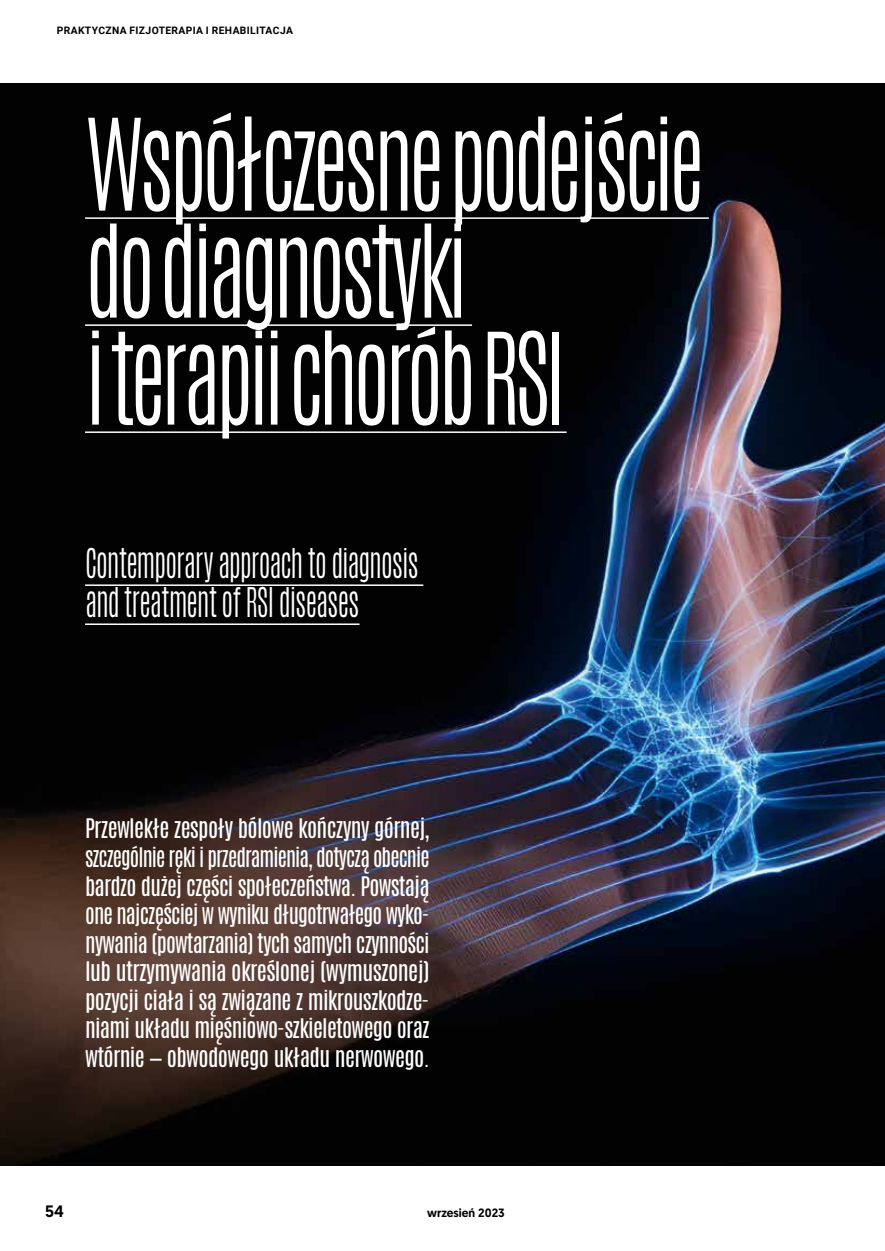
<style>
.page{position:relative;width:885px;height:1251px;background:#fff}
.page>*{position:absolute;margin:0;border:0;box-sizing:border-box;transform-origin:0 0}
.t1{font:300 108px/106.9px "Antonio";letter-spacing:-.06em;color:#fff;scale:.83 1}
.t2{font:300 34.2px/39px "Antonio";letter-spacing:-.035em;color:#fff;scale:.83 1}
.t3{font:22.5px/28.5px "Antonio";letter-spacing:-.03em;color:#fff;text-align:justify}
.t4{font:500 16.5px "Geomanist";color:#000}
.t5{font:500 12px "Geomanist";color:#000}
.t6{font:700 10.2px "Roboto";letter-spacing:.035em;color:#000}
</style>
<div class="page">
<img style="left:0;top:83px;width:884px;height:1081px">
<hr style="left:85px;top:217px;width:623px;height:2px;background:#fff">
<hr style="left:85px;top:324px;width:387px;height:2px;background:#fff">
<hr style="left:85px;top:431px;width:481px;height:2px;background:#fff">
<hr style="left:85px;top:584px;width:338px;height:2px;background:#fff">
<hr style="left:85px;top:623px;width:274px;height:2px;background:#fff">
<p class="t6" style="left:57px;top:23px;width:237px">PRAKTYCZNA FIZJOTERAPIA I REHABILITACJA</p>
<h1 class="t1" style="left:85px;top:111px;width:748px">Współczesne podejście do diagnostyki<br>i terapii chorób RSI</h1>
<h2 class="t2" style="left:85px;top:543px;width:403px">Contemporary approach to diagnosis and treatment of RSI diseases</h2>
<p class="t3" style="left:85px;top:814px;width:346px">Przewlekłe zespoły bólowe kończyny górnej, szczególnie ręki i przedramienia, dotyczą obecnie bardzo dużej części społeczeństwa. Powstają one najczęściej w wyniku długotrwałego wyko&shy;nywania (powtarzania) tych samych czynności lub utrzymywania określonej (wymuszonej) pozycji ciała i są związane z mikrouszkodze&shy;niami układu mięśniowo-szkieletowego oraz wtórnie — obwodowego układu nerwowego.</p>
<p class="t4" style="left:45px;top:1199px;width:20px">54</p>
<p class="t5" style="left:427px;top:1204px;width:79px">wrzesień 2023</p>
</div>
